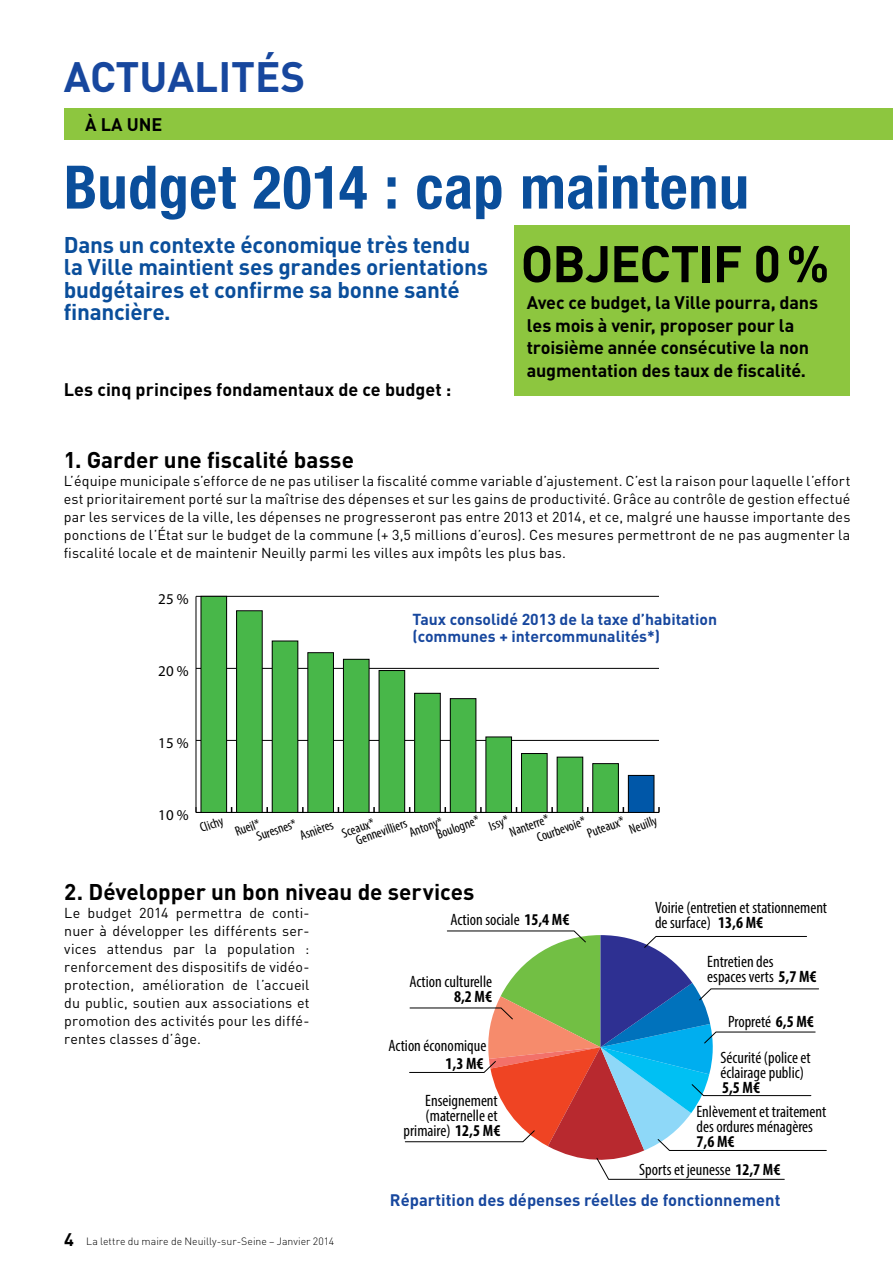
<style>
.page{position:relative;width:893px;height:1263px;background:#fff}
.page>*{position:absolute;margin:0;border:0;box-sizing:border-box;transform-origin:0 0}
.t1{font:700 condensed 60px "Helvetica Neue";letter-spacing:.01em;color:#0a4e9b}
.t2{font:700 50.7px "DIN";color:#000}
.t3{font:700 42px "DIN";color:#17479e}
.t4{font:700 22.5px/22.5px "DIN";letter-spacing:-.01em;color:#0a4e9b}
.t5{font:700 22.5px "DIN";color:#000}
.t6{font:700 18px/22.5px "DIN";letter-spacing:-.005em;color:#000}
.t7{font:condensed 16.5px/15px "Myriad Pro";color:#000}
.t8{font:700 16.5px "DIN";color:#17479e}
.t9{font:700 condensed 16.5px "Myriad Pro";color:#000}
.t10{font:700 15.75px/16.5px "DIN";color:#17479e}
.t11{font:15px "Myriad Pro";color:#000}
.t12{font:14.25px/18px "DIN";letter-spacing:.01em;color:#000;text-align:justify}
.t13{font:condensed 13.5px/11.2px "Myriad Pro";color:#000}
.t14{font:300 10.5px "DIN";color:#000}
.s1{font-weight:700}
.s2{font-weight:700;font-size:18px}
</style>
<div class="page">
<div style="left:64px;top:108px;width:785px;height:32px;background:#8dc63f"></div>
<div style="left:836px;top:108px;width:57px;height:32px;background:#8dc63f"></div>
<hr style="left:196px;top:596px;width:1px;height:216px;background:#000">
<hr style="left:196px;top:812px;width:463px;height:1px;background:#000">
<hr style="left:196px;top:740px;width:463px;height:1px;background:#000">
<hr style="left:196px;top:668px;width:463px;height:1px;background:#000">
<hr style="left:196px;top:596px;width:463px;height:1px;background:#000">
<div style="left:201px;top:596px;width:26px;height:216px;background:#48b749"></div>
<div style="left:201px;top:596px;width:26px;height:217px;border:1px solid #000"></div>
<div style="left:237px;top:611px;width:25px;height:201px;background:#48b749"></div>
<div style="left:236px;top:610px;width:27px;height:203px;border:1px solid #000"></div>
<div style="left:272px;top:641px;width:26px;height:171px;background:#48b749"></div>
<div style="left:272px;top:641px;width:26px;height:172px;border:1px solid #000"></div>
<div style="left:308px;top:653px;width:25px;height:159px;background:#48b749"></div>
<div style="left:307px;top:652px;width:27px;height:161px;border:1px solid #000"></div>
<div style="left:343px;top:659px;width:26px;height:153px;background:#48b749"></div>
<div style="left:343px;top:659px;width:26px;height:154px;border:1px solid #000"></div>
<div style="left:379px;top:670px;width:26px;height:142px;background:#48b749"></div>
<div style="left:379px;top:670px;width:26px;height:143px;border:1px solid #000"></div>
<div style="left:415px;top:693px;width:25px;height:119px;background:#48b749"></div>
<div style="left:414px;top:693px;width:27px;height:120px;border:1px solid #000"></div>
<div style="left:450px;top:699px;width:26px;height:113px;background:#48b749"></div>
<div style="left:450px;top:698px;width:26px;height:115px;border:1px solid #000"></div>
<div style="left:486px;top:737px;width:26px;height:75px;background:#48b749"></div>
<div style="left:485px;top:736px;width:27px;height:77px;border:1px solid #000"></div>
<div style="left:521px;top:753px;width:26px;height:59px;background:#48b749"></div>
<div style="left:521px;top:753px;width:26px;height:60px;border:1px solid #000"></div>
<div style="left:557px;top:757px;width:26px;height:55px;background:#48b749"></div>
<div style="left:557px;top:757px;width:26px;height:56px;border:1px solid #000"></div>
<div style="left:593px;top:764px;width:25px;height:48px;background:#48b749"></div>
<div style="left:592px;top:763px;width:27px;height:50px;border:1px solid #000"></div>
<div style="left:628px;top:775px;width:26px;height:37px;background:#0057a8"></div>
<div style="left:628px;top:775px;width:26px;height:38px;border:1px solid #000"></div>
<div style="left:514px;top:225px;width:335px;height:171px;background:#8dc63f"></div>
<svg style="left:404px;top:930px;width:422px;height:250px"></svg>
<h3 class="t3" style="left:64px;top:50px;width:27px">actual</h3>
<h3 class="t3" style="left:218px;top:50px;width:85px">ités</h3>
<p class="t6" style="left:85px;top:113px;width:54px">àla une</p>
<h1 class="t1" style="left:64px;top:151px;width:686px">Budget 2014 : cap maintenu</h1>
<h3 class="t4" style="left:64px;top:232px;width:426px">Dans un contexte économique très tendu la Ville maintient ses grandes orientations budgétaires et confirme sa bonne santé financière.</h3>
<p class="t6" style="left:64px;top:377px;width:389px">Les cinq principes fondamentaux de ce budget :</p>
<h2 class="t2" style="left:521px;top:231px;width:310px">objectif 0%</h2>
<p class="t6" style="left:527px;top:291px;width:293px">Avec ce budget, la Ville pourra, dans les mois à venir, proposer pour la troisième année consécutive la non augmentation des taux de fiscalité.</p>
<h3 class="t5" style="left:64px;top:445px;width:292px">1. Garder une fiscalité basse</h3>
<p class="t12" style="left:64px;top:472px;width:788px">L’équipe municipale s’efforce de ne pas utiliser la fiscalité comme variable d’ajustement. C’est la raison pour laquelle l’effort est prioritairement porté sur la maîtrise des dépenses et sur les gains de productivité. Grâce au contrôle de gestion effectué par les services de la ville, les dépenses ne progresseront pas entre 2013 et 2014, et ce, malgré une hausse importante des ponctions de l’État sur le budget de la commune (+ 3,5 millions d’euros). Ces mesures permettront de ne pas augmenter la fiscalité locale et de maintenir Neuilly parmi les villes aux impôts les plus bas.</p>
<p class="t11" style="left:158px;top:590px;width:32px">25 %</p>
<p class="t11" style="left:158px;top:662px;width:32px">20 %</p>
<p class="t10" style="left:412px;top:610px;width:306px">Taux consolidé 2013 de la taxe d’habitation (communes + intercommunalités*)</p>
<p class="t11" style="left:158px;top:734px;width:32px">15 %</p>
<p class="t11" style="left:158px;top:806px;width:32px">10 %</p>
<p class="t13" style="left:198px;top:823px;width:26px;rotate:-20deg">Clichy</p>
<p class="t13" style="left:431px;top:819px;width:46px;text-indent:-25px;rotate:-20deg">Antony*<br>Boulogne*</p>
<p class="t13" style="left:298px;top:830px;width:36px;rotate:-20deg">Asnières</p>
<p class="t13" style="left:340px;top:828px;width:35px;rotate:-20deg">Sceaux*</p>
<p class="t13" style="left:255px;top:831px;width:43px;rotate:-20deg">Suresnes*</p>
<p class="t13" style="left:234px;top:826px;width:27px;rotate:-20deg">Rueil*</p>
<p class="t13" style="left:354px;top:835px;width:55px;rotate:-20deg">Gennevilliers</p>
<p class="t13" style="left:508px;top:827px;width:43px;rotate:-20deg">Nanterre*</p>
<p class="t13" style="left:487px;top:821px;width:22px;rotate:-20deg">Issy*</p>
<p class="t13" style="left:586px;top:828px;width:40px;rotate:-20deg">Puteaux*</p>
<p class="t13" style="left:535px;top:832px;width:53px;rotate:-20deg">Courbevoie*</p>
<p class="t13" style="left:628px;top:824px;width:30px;rotate:-20deg">Neuilly</p>
<h3 class="t5" style="left:64px;top:877px;width:412px">2. Développer un bon niveau de services</h3>
<p class="t12" style="left:64px;top:904px;width:247px">Le budget 2014 permettra de conti&shy;nuer à développer les différents ser&shy;vices attendus par la population : renforcement des dispositifs de vidéo&shy;protection, amélioration de l’accueil du public, soutien aux associations et promotion des activités pour les diffé&shy;rentes classes d’âge.</p>
<p class="t7" style="left:450px;top:912px;width:121px">Action sociale <span class="s1">15,4 M€</span></p>
<p class="t11" style="left:158px;top:912px;width:32px">3000</p>
<p class="t7" style="left:409px;top:974px;width:84px">Action culturelle</p>
<p class="t9" style="left:454px;top:987px;width:40px">8,2 M€</p>
<p class="t7" style="left:388px;top:1038px;width:99px">Action économique</p>
<p class="t9" style="left:446px;top:1053px;width:40px">1,3 M€</p>
<p class="t7" style="left:404px;top:1093px;width:98px;text-align:right">Enseignement (maternelle et primaire) <span class="s1">12,5 M€</span></p>
<p class="t11" style="left:158px;top:984px;width:32px">2000</p>
<p class="t7" style="left:655px;top:900px;width:174px">Voirie (entretien et stationnement de surface) <span class="s1">13,6 M€</span></p>
<p class="t7" style="left:707px;top:954px;width:111px">Entretien des espaces verts <span class="s1">5,7 M€</span></p>
<p class="t11" style="left:809px;top:966px;width:17px">12</p>
<p class="t7" style="left:728px;top:1014px;width:87px">Propreté <span class="s1">6,5 M€</span></p>
<p class="t7" style="left:720px;top:1049px;width:92px">Sécurité (police et éclairage public)</p>
<p class="t9" style="left:722px;top:1077px;width:40px">5,5 M€</p>
<p class="t7" style="left:696px;top:1104px;width:131px">Enlèvement et traitement des ordures ménagères</p>
<p class="t9" style="left:697px;top:1131px;width:40px">7,6 M€</p>
<p class="t7" style="left:639px;top:1162px;width:143px">Sports et jeunesse <span class="s1">12,7 M€</span></p>
<p class="t14" style="left:64px;top:1234px;width:271px"><span class="s2">4</span> La lettre du maire de Neuilly-sur-Seine – Janvier 2014</p>
<p class="t8" style="left:390px;top:1189px;width:392px">Répartition des dépenses réelles de fonctionnement</p>
</div>
